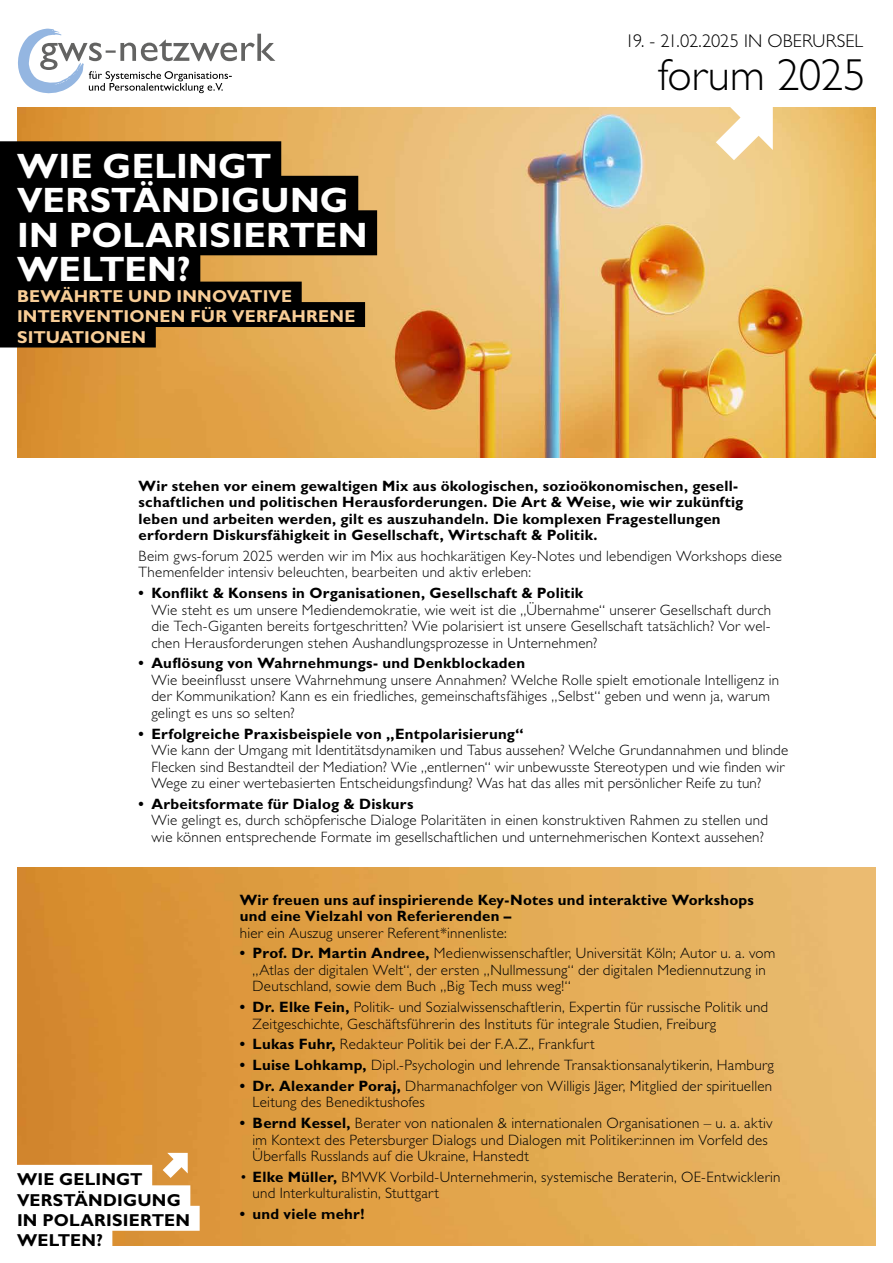
<style>
.page{position:relative;width:893px;height:1263px;background:#fff}
.page>*{position:absolute;margin:0;border:0;box-sizing:border-box;transform-origin:0 0}
.t1{font:300 45px "Gill Sans Std";letter-spacing:-.005em;color:#000}
.t2{font:700 35.25px/34.5px "Gill Sans Std";letter-spacing:.005em;color:#fff}
.t3{font:300 18.45px "Gill Sans Std";color:#000}
.t4{font:700 17.25px/20.4px "Gill Sans Std";letter-spacing:.01em;color:#f8cd96}
.t5{font:700 17.25px/20.4px "Gill Sans Std";letter-spacing:.01em;color:#000}
.t6{font:300 15px/16.5px "Gill Sans Std";letter-spacing:.015em;color:#000}
.t7{font:700 15px/16.5px "Gill Sans Std";letter-spacing:.015em;color:#000}
.s1{font-weight:700}
</style>
<div class="page">
<img style="left:17px;top:867px;width:859px;height:379px">
<svg style="left:18px;top:29px;width:257px;height:64px"></svg>
<img style="left:17px;top:107px;width:859px;height:350px">
<svg style="left:163px;top:1153px;width:25px;height:25px"></svg>
<div style="left:0;top:1165px;width:152px;height:25px;background:#fff"></div>
<div style="left:0;top:1185px;width:190px;height:25px;background:#fff"></div>
<div style="left:0;top:1206px;width:200px;height:25px;background:#fff"></div>
<div style="left:0;top:1226px;width:112px;height:25px;background:#fff"></div>
<div style="left:0;top:141px;width:281px;height:45px;background:#000"></div>
<div style="left:0;top:176px;width:358px;height:45px;background:#000"></div>
<div style="left:0;top:210px;width:377px;height:45px;background:#000"></div>
<div style="left:0;top:245px;width:200px;height:45px;background:#000"></div>
<div style="left:0;top:282px;width:302px;height:25px;background:#000"></div>
<div style="left:0;top:302px;width:365px;height:25px;background:#000"></div>
<div style="left:0;top:323px;width:156px;height:24px;background:#000"></div>
<svg style="left:716px;top:107px;width:57px;height:53px"></svg>
<p class="t3" style="left:625px;top:30px;width:240px">19. - 21.02.2025 IN OBERURSEL</p>
<h2 class="t2" style="left:17px;top:149px;width:352px">WIE GELINGT<br>VERSTÄNDIGUNG<br>IN POLARISIERTEN<br>WELTEN?</h2>
<p class="t4" style="left:17px;top:286px;width:340px">BEWÄHRTE UND INNOVATIVE<br>INTERVENTIONEN FÜR VERFAHRENE<br>SITUATIONEN</p>
<h1 class="t1" style="left:658px;top:49px;width:210px">forum 2025</h1>
<p class="t7" style="left:139px;top:477px;width:606px">Wir stehen vor einem gewaltigen Mix aus ökologischen, sozioökonomischen, gesell&shy;schaftlichen und politischen Herausforderungen. Die Art &amp; Weise, wie wir zukünftig leben und arbeiten werden, gilt es auszuhandeln. Die komplexen Fragestellungen erfordern Diskursfähigkeit in Gesellschaft, Wirtschaft &amp; Politik.</p>
<p class="t6" style="left:139px;top:548px;width:645px">Beim gws-forum 2025 werden wir im Mix aus hochkarätigen Key-Notes und lebendigen Workshops diese<br>Themenfelder intensiv beleuchten, bearbeiten und aktiv erleben:</p>
<p class="t7" style="left:139px;top:585px;width:446px">• Konflikt &amp; Konsens in Organisationen, Gesellschaft &amp; Politik</p>
<p class="t6" style="left:151px;top:602px;width:621px;text-align:justify">Wie steht es um unsere Mediendemokratie, wie weit ist die „Übernahme“ unserer Gesellschaft durch die Tech-Giganten bereits fortgeschritten? Wie polarisiert ist unsere Gesellschaft tatsächlich? Vor wel&shy;chen Herausforderungen stehen Aushandlungsprozesse in Unternehmen?</p>
<p class="t7" style="left:139px;top:655px;width:388px">• Auflösung von Wahrnehmungs- und Denkblockaden</p>
<p class="t6" style="left:151px;top:672px;width:629px">Wie beeinflusst unsere Wahrnehmung unsere Annahmen? Welche Rolle spielt emotionale Intelligenz in der Kommunikation? Kann es ein friedliches, gemeinschaftsfähiges „Selbst“ geben und wenn ja, warum gelingt es uns so selten?</p>
<p class="t7" style="left:139px;top:725px;width:387px">• Erfolgreiche Praxisbeispiele von „Entpolarisierung“</p>
<p class="t6" style="left:151px;top:742px;width:638px">Wie kann der Umgang mit Identitätsdynamiken und Tabus aussehen? Welche Grundannahmen und blinde<br>Flecken sind Bestandteil der Mediation? Wie „entlernen“ wir unbewusste Stereotypen und wie finden wir<br>Wege zu einer wertebasierten Entscheidungsfindung? Was hat das alles mit persönlicher Reife zu tun?</p>
<p class="t7" style="left:139px;top:796px;width:276px">• Arbeitsformate für Dialog &amp; Diskurs</p>
<p class="t6" style="left:151px;top:812px;width:618px">Wie gelingt es, durch schöpferische Dialoge Polaritäten in einen konstruktiven Rahmen zu stellen und wie können entsprechende Formate im gesellschaftlichen und unternehmerischen Kontext aussehen?</p>
<p class="t5" style="left:17px;top:1169px;width:175px">WIE GELINGT<br>VERSTÄNDIGUNG<br>IN POLARISIERTEN<br>WELTEN?</p>
<p class="t7" style="left:240px;top:891px;width:516px">Wir freuen uns auf inspirierende Key-Notes und interaktive Workshops und eine Vielzahl von Referierenden –</p>
<p class="t6" style="left:240px;top:924px;width:269px">hier ein Auszug unserer Referent*innenliste:</p>
<p class="t6" style="left:253px;top:945px;width:524px;text-indent:-13px"><span class="s1">• Prof. Dr. Martin Andree,</span> Medienwissenschaftler, Universität Köln; Autor u. a. vom „Atlas der digitalen Welt“, der ersten „Nullmessung“ der digitalen Mediennutzung in<br>Deutschland, sowie dem Buch „Big Tech muss weg!“</p>
<p class="t6" style="left:253px;top:999px;width:517px;text-indent:-13px"><span class="s1">• Dr. Elke Fein,</span> Politik- und Sozialwissenschaftlerin, Expertin für russische Politik und<br>Zeitgeschichte, Geschäftsführerin des Instituts für integrale Studien, Freiburg</p>
<p class="t6" style="left:240px;top:1036px;width:356px"><span class="s1">• Lukas Fuhr,</span> Redakteur Politik bei der F.A.Z., Frankfurt</p>
<p class="t6" style="left:240px;top:1057px;width:536px"><span class="s1">• Luise Lohkamp,</span> Dipl.-Psychologin und lehrende Transaktionsanalytikerin, Hamburg</p>
<p class="t6" style="left:253px;top:1078px;width:521px;text-indent:-13px"><span class="s1">• Dr. Alexander Poraj,</span> Dharmanachfolger von Willigis Jäger, Mitglied der spirituellen<br>Leitung des Benediktushofes</p>
<p class="t6" style="left:253px;top:1115px;width:522px;text-indent:-13px"><span class="s1">• Bernd Kessel,</span> Berater von nationalen &amp; internationalen Organisationen – u. a. aktiv im Kontext des Petersburger Dialogs und Dialogen mit Politiker:innen im Vorfeld des<br>Überfalls Russlands auf die Ukraine, Hanstedt</p>
<p class="t6" style="left:253px;top:1169px;width:530px;text-indent:-13px">• <span class="s1">Elke Müller,</span> BMWK Vorbild-Unternehmerin, systemische Beraterin, OE-Entwicklerin und Interkulturalistin, Stuttgart</p>
<p class="t7" style="left:240px;top:1206px;width:126px">• und viele mehr!</p>
</div>
